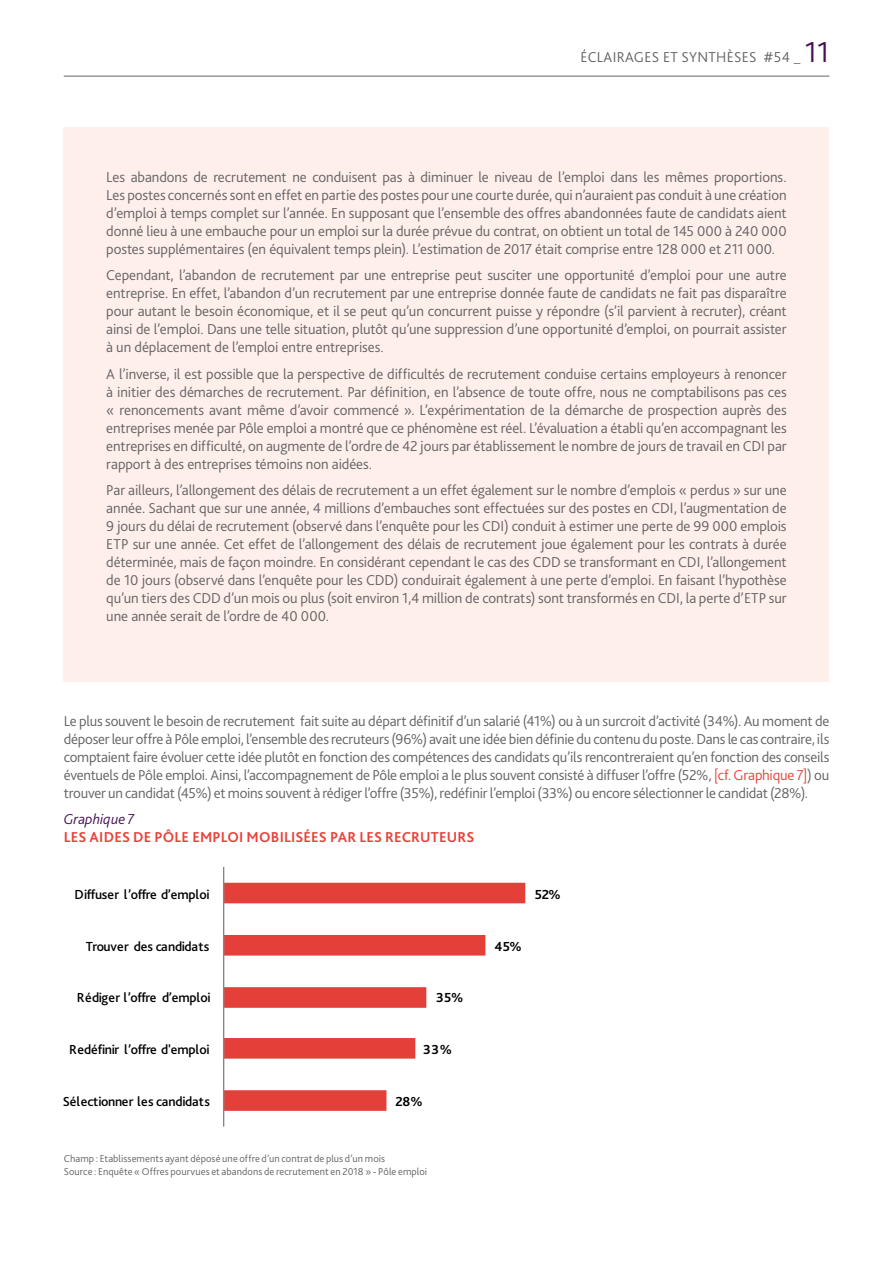
<style>
.page{position:relative;width:893px;height:1263px;background:#fff}
.page>*{position:absolute;margin:0;border:0;box-sizing:border-box;transform-origin:0 0}
.TITRE_ENCADRE_ROSE{font:300 15px/18px "Bliss 2";letter-spacing:-.005em;color:#646363;text-align:justify}
.TEXTE_INTRO{font:300 15px/18px "Bliss 2";letter-spacing:-.015em;color:#646363;text-align:justify}
.t1{font:700 15px "Bliss 2";letter-spacing:.01em;color:#e8423b}
.TITRE_ENCADRE_ROSE-2{font:300 15px "Bliss 2";letter-spacing:.02em;color:#646363}
.TEXTE_INTRO-2{font:italic 300 15px "Bliss 2";color:#441051}
.t2{font:500 13.8px "Bliss 2";letter-spacing:-.025em;color:#000}
.t3{font:700 13.8px "Bliss 2";letter-spacing:.01em;color:#000}
.TEXTE_INTRO-3{font:300 10.5px "Bliss 2";letter-spacing:.005em;color:#646363}
.s1{font-size:30px;color:#441051}
.s2{color:#e8423b}
</style>
<div class="page">
<hr style="left:64px;top:76px;width:765px;height:1px;background:#646363">
<div style="left:64px;top:128px;width:765px;height:554px;background:#feefeb"></div>
<svg style="left:224px;top:883px;width:301px;height:228px"></svg>
<hr style="left:223px;top:867px;width:1px;height:260px;background:#868686">
<p class="TITRE_ENCADRE_ROSE-2" style="left:580px;top:47px;width:250px">ÉCLAIRAGES ET SYNTHÈSES #54 _ <span class="s1">11</span></p>
<p class="TITRE_ENCADRE_ROSE" style="left:106px;top:167px;width:682px">Les abandons de recrutement ne conduisent pas à diminuer le niveau de l’emploi dans les mêmes proportions.<br>Les postes concernés sont en effet en partie des postes pour une courte durée, qui n’auraient pas conduit à une création d’emploi à temps complet sur l’année. En supposant que l’ensemble des offres abandonnées faute de candidats aient donné lieu à une embauche pour un emploi sur la durée prévue du contrat, on obtient un total de 145 000 à 240 000 postes supplémentaires (en équivalent temps plein). L’estimation de 2017 était comprise entre 128 000 et 211 000.</p>
<p class="TITRE_ENCADRE_ROSE" style="left:106px;top:266px;width:682px">Cependant, l’abandon de recrutement par une entreprise peut susciter une opportunité d’emploi pour une autre entreprise. En effet, l’abandon d’un recrutement par une entreprise donnée faute de candidats ne fait pas disparaître pour autant le besoin économique, et il se peut qu’un concurrent puisse y répondre (s’il parvient à recruter), créant ainsi de l’emploi. Dans une telle situation, plutôt qu’une suppression d’une opportunité d’emploi, on pourrait assister à un déplacement de l’emploi entre entreprises.</p>
<p class="TITRE_ENCADRE_ROSE" style="left:106px;top:364px;width:682px">A l’inverse, il est possible que la perspective de difficultés de recrutement conduise certains employeurs à renoncer à initier des démarches de recrutement. Par définition, en l’absence de toute offre, nous ne comptabilisons pas ces « renoncements avant même d’avoir commencé ». L’expérimentation de la démarche de prospection auprès des entreprises menée par Pôle emploi a montré que ce phénomène est réel. L’évaluation a établi qu’en accompagnant les entreprises en difficulté, on augmente de l’ordre de 42 jours par établissement le nombre de jours de travail en CDI par rapport à des entreprises témoins non aidées.</p>
<p class="TITRE_ENCADRE_ROSE" style="left:106px;top:481px;width:682px">Par ailleurs, l’allongement des délais de recrutement a un effet également sur le nombre d’emplois « perdus » sur une année. Sachant que sur une année, 4 millions d’embauches sont effectuées sur des postes en CDI, l’augmentation de 9 jours du délai de recrutement (observé dans l’enquête pour les CDI) conduit à estimer une perte de 99 000 emplois ETP sur une année. Cet effet de l’allongement des délais de recrutement joue également pour les contrats à durée déterminée, mais de façon moindre. En considérant cependant le cas des CDD se transformant en CDI, l’allongement de 10 jours (observé dans l’enquête pour les CDD) conduirait également à une perte d’emploi. En faisant l’hypothèse qu’un tiers des CDD d’un mois ou plus (soit environ 1,4 million de contrats) sont transformés en CDI, la perte d’ETP sur une année serait de l’ordre de 40 000.</p>
<p class="TEXTE_INTRO" style="left:64px;top:712px;width:767px">Le plus souvent le besoin de recrutement fait suite au départ définitif d’un salarié (41%) ou à un surcroit d’activité (34%). Au moment de déposer leur offre à Pôle emploi, l’ensemble des recruteurs (96%) avait une idée bien définie du contenu du poste. Dans le cas contraire, ils comptaient faire évoluer cette idée plutôt en fonction des compétences des candidats qu’ils rencontreraient qu’en fonction des conseils éventuels de Pôle emploi. Ainsi, l’accompagnement de Pôle emploi a le plus souvent consisté à diffuser l’offre (52%, <span class="s2">[cf. Graphique 7]</span>) ou trouver un candidat (45%) et moins souvent à rédiger l’offre (35%), redéfinir l’emploi (33%) ou encore sélectionner le candidat (28%).</p>
<p class="TEXTE_INTRO-2" style="left:64px;top:810px;width:72px">Graphique 7</p>
<p class="t1" style="left:64px;top:828px;width:412px">LES AIDES DE PÔLE EMPLOI MOBILISÉES PAR LES RECRUTEURS</p>
<p class="t2" style="left:74px;top:886px;width:137px">Diffuser l’offre d’emploi</p>
<p class="t2" style="left:86px;top:937px;width:125px">Trouver des candidats</p>
<p class="t2" style="left:77px;top:989px;width:135px">Rédiger l’offre d’emploi</p>
<p class="t3" style="left:436px;top:989px;width:29px">35%</p>
<p class="t2" style="left:69px;top:1041px;width:142px">Redéfinir l’offre d'emploi</p>
<p class="t3" style="left:423px;top:1041px;width:30px">33%</p>
<p class="t2" style="left:63px;top:1093px;width:149px">Sélectionner les candidats</p>
<p class="t3" style="left:395px;top:1093px;width:29px">28%</p>
<p class="TEXTE_INTRO-3" style="left:64px;top:1152px;width:323px">Champ : Etablissements ayant déposé une offre d’un contrat de plus d’un mois</p>
<p class="TEXTE_INTRO-3" style="left:64px;top:1165px;width:365px">Source : Enquête « Offres pourvues et abandons de recrutement en 2018 » - Pôle emploi</p>
<p class="t3" style="left:535px;top:886px;width:27px">52%</p>
<p class="t3" style="left:494px;top:937px;width:29px">45%</p>
</div>
